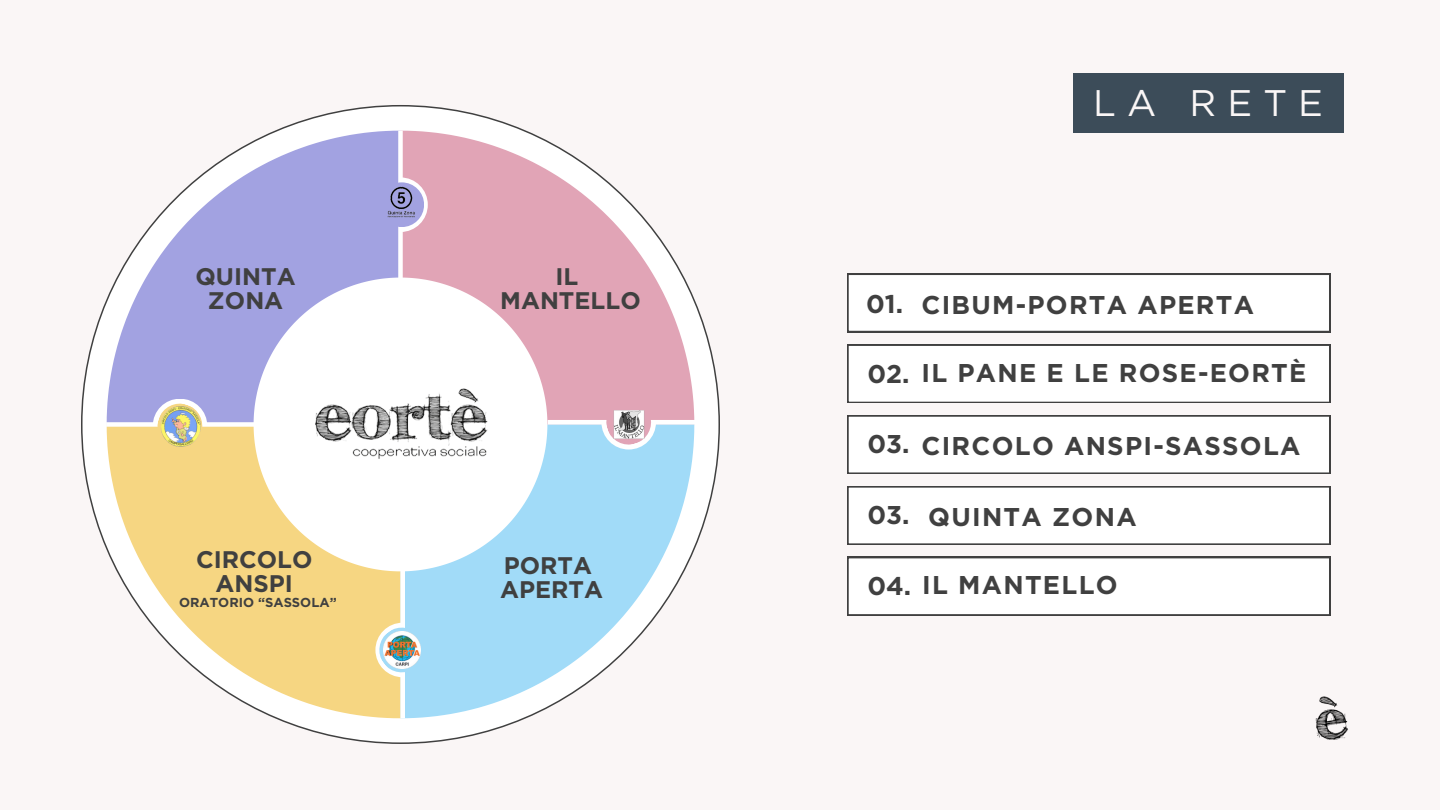
<style>
.page{position:relative;width:1440px;height:810px;background:#faf6f6}
.page>*{position:absolute;margin:0;border:0;box-sizing:border-box;transform-origin:0 0}
.t1{font:37px "Gotham";letter-spacing:.3em;color:#faf6f6}
.t2{font:700 25.7px "Gotham";letter-spacing:.05em;color:#404040}
.t3{font:700 24px/24px "Gotham";color:#404040;text-align:center}
.t4{font:700 13px "Gotham";color:#404040}
</style>
<div class="page">
<svg style="left:81px;top:105px;width:639px;height:639px"></svg>
<svg style="left:400px;top:131px;width:294px;height:293px;fill:#e1a4b6"></svg>
<svg style="left:400px;top:424px;width:294px;height:294px;fill:#a1dbf8"></svg>
<svg style="left:107px;top:424px;width:293px;height:294px;fill:#f6d682"></svg>
<svg style="left:107px;top:131px;width:293px;height:293px;fill:#a2a2e1"></svg>
<div style="left:398px;top:131px;width:5px;height:148px;background:#fff"></div>
<svg style="left:402px;top:177px;width:25px;height:55px"></svg>
<div style="left:379px;top:182px;width:45px;height:45px;background:#a2a2e1;border-radius:50%"></div>
<hr style="left:548px;top:420px;width:148px;height:4px;background:#fff">
<svg style="left:601px;top:397px;width:55px;height:52px"></svg>
<div style="left:400px;top:570px;width:5px;height:148px;background:#fff"></div>
<svg style="left:376px;top:623px;width:51px;height:54px"></svg>
<div style="left:106px;top:422px;width:148px;height:5px;background:#fff"></div>
<svg style="left:847px;top:274px;width:483px;height:58px"></svg>
<svg style="left:847px;top:344px;width:483px;height:59px"></svg>
<svg style="left:847px;top:415px;width:483px;height:59px"></svg>
<svg style="left:847px;top:486px;width:483px;height:59px"></svg>
<div style="left:847px;top:557px;width:483px;height:58px;background:#fff"></div>
<img style="left:309px;top:386px;width:185px;height:76px">
<img style="left:604px;top:404px;width:50px;height:41px">
<img style="left:153px;top:398px;width:54px;height:58px">
<img style="left:383px;top:632px;width:37px;height:36px">
<img style="left:380px;top:180px;width:41px;height:44px">
<img style="left:1315px;top:696px;width:33px;height:44px">
<div style="left:1073px;top:73px;width:270px;height:59px;background:#3c4c59"></div>
<p class="t3" style="left:196px;top:264px;width:102px">QUINTA<br>ZONA</p>
<p class="t3" style="left:196px;top:548px;width:118px">CIRCOLO</p>
<p class="t3" style="left:216px;top:572px;width:79px">ANSPI</p>
<p class="t4" style="left:179px;top:594px;width:159px">ORATORIO “SASSOLA”</p>
<p class="t3" style="left:500px;top:264px;width:142px">IL<br>MANTELLO</p>
<p class="t3" style="left:500px;top:554px;width:104px;text-align:left">PORTA<br>APERTA</p>
<p class="t1" style="left:1093px;top:80px;width:231px">LA RETE</p>
<p class="t2" style="left:866px;top:288px;width:38px">01.</p>
<h2 class="t2" style="left:921px;top:290px;width:334px">CIBUM-PORTA APERTA</h2>
<p class="t2" style="left:867px;top:358px;width:44px">02.</p>
<h2 class="t2" style="left:921px;top:358px;width:386px">IL PANE E LE ROSE-EORTÈ</h2>
<h2 class="t2" style="left:867px;top:429px;width:44px">03.</h2>
<p class="t2" style="left:921px;top:431px;width:381px">CIRCOLO ANSPI-SASSOLA</p>
<p class="t2" style="left:867px;top:500px;width:44px">03.</p>
<p class="t2" style="left:928px;top:501px;width:210px">QUINTA ZONA</p>
<p class="t2" style="left:867px;top:569px;width:252px">04. IL MANTELLO</p>
</div>
